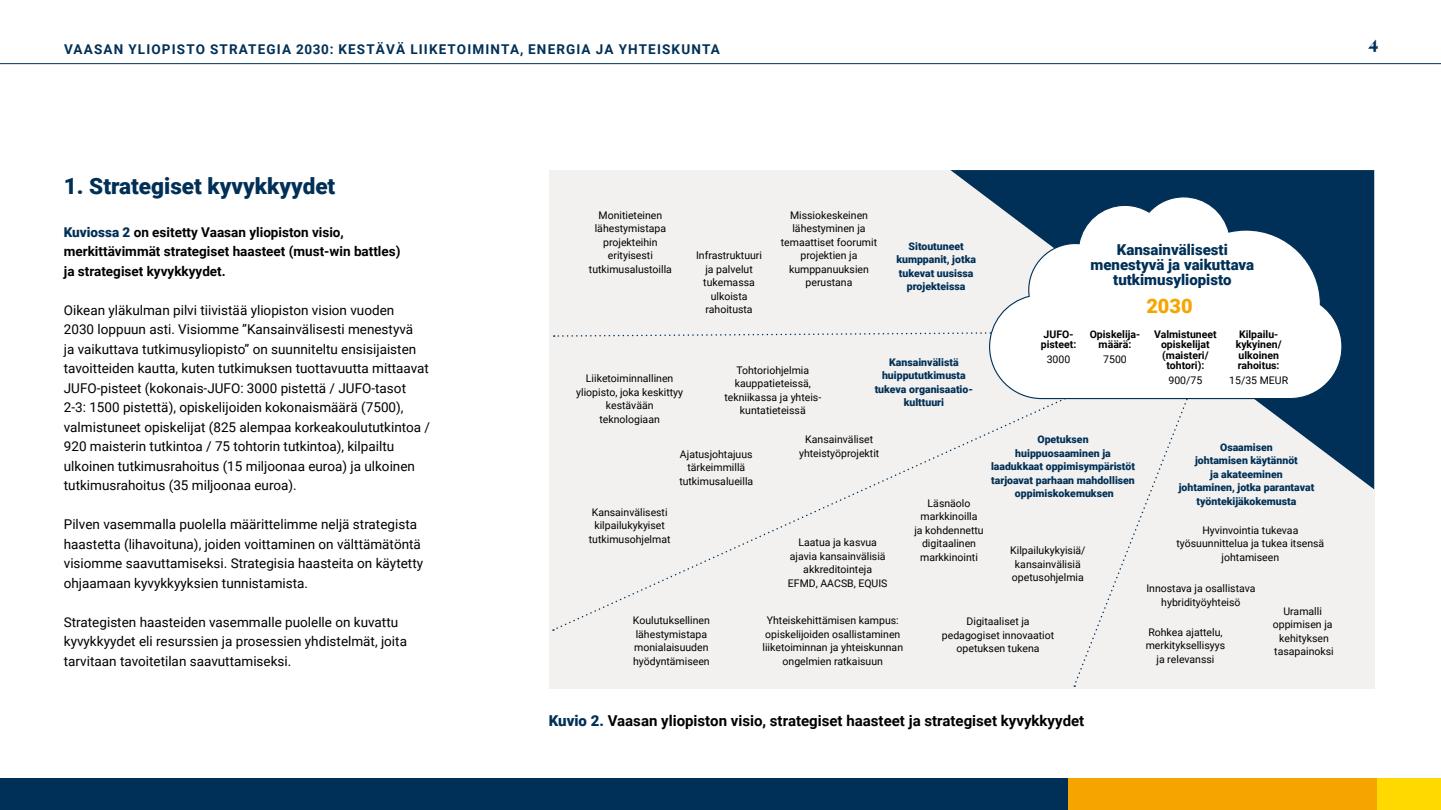
<style>
.page{position:relative;width:1441px;height:810px;background:#fff}
.page>*{position:absolute;margin:0;border:0;box-sizing:border-box;transform-origin:0 0}
.t1{font:900 22.5px "Roboto";color:#003057}
.t2{font:900 19.95px "Roboto";color:#f6a500}
.t3{font:900 18px "Playfair Display";color:#003057}
.t4{font:700 15px "Roboto";color:#000}
.t5{font:900 15px/15px "Roboto";color:#003057;text-align:center}
.t6{font:13.5px/19.5px "Roboto";color:#000}
.t7{font:700 13.5px/19.5px "Roboto";color:#000}
.t8{font:700 13.5px "Roboto";letter-spacing:.085em;color:#003057}
.t9{font:10.5px/13.5px "Roboto";color:#000;text-align:center}
.t10{font:900 10.5px/13.5px "Roboto";color:#003057;text-align:center}
.t11{font:700 10.5px/10.5px "Roboto";color:#000;text-align:center}
.s1{font-weight:900;color:#003057}
</style>
<div class="page">
<div style="left:1354px;top:778px;width:86px;height:32px;background:#ffd900"></div>
<div style="left:1067px;top:778px;width:309px;height:32px;background:#f6a500"></div>
<div style="left:0;top:778px;width:1067px;height:32px;background:#003057"></div>
<hr style="left:0;top:63px;width:1440px;height:1px;background:#003057">
<div style="left:549px;top:170px;width:824px;height:519px;background:#f3f1ef"></div>
<svg style="left:950px;top:170px;width:423px;height:319px;fill:#003057"></svg>
<svg style="left:556px;top:338px;width:517px;height:291px"></svg>
<svg style="left:1073px;top:400px;width:140px;height:283px"></svg>
<svg style="left:553px;top:330px;width:435px;height:8px"></svg>
<svg style="left:988px;top:196px;width:354px;height:204px"></svg>
<p class="t8" style="left:64px;top:40px;width:657px">VAASAN YLIOPISTO STRATEGIA 2030: KESTÄVÄ LIIKETOIMINTA, ENERGIA JA YHTEISKUNTA</p>
<h3 class="t3" style="left:1368px;top:28px;width:11px">4</h3>
<h1 class="t1" style="left:64px;top:170px;width:273px">1. Strategiset kyvykkyydet</h1>
<p class="t7" style="left:64px;top:222px;width:338px"><span class="s1">Kuviossa 2</span> on esitetty Vaasan yliopiston visio, merkittävimmät strategiset haasteet (must-win battles) ja strategiset kyvykkyydet.</p>
<p class="t6" style="left:64px;top:300px;width:367px">Oikean yläkulman pilvi tiivistää yliopiston vision vuoden<br>2030 loppuun asti. Visiomme ”Kansainvälisesti menestyvä<br>ja vaikuttava tutkimusyliopisto” on suunniteltu ensisijaisten tavoitteiden kautta, kuten tutkimuksen tuottavuutta mittaavat JUFO-pisteet (kokonais-JUFO: 3000 pistettä / JUFO-tasot 2-3: 1500 pistettä), opiskelijoiden kokonaismäärä (7500), valmistuneet opiskelijat (825 alempaa korkeakoulututkintoa / 920 maisterin tutkintoa / 75 tohtorin tutkintoa), kilpailtu ulkoinen tutkimusrahoitus (15 miljoonaa euroa) ja ulkoinen tutkimusrahoitus (35 miljoonaa euroa).</p>
<p class="t6" style="left:64px;top:514px;width:361px">Pilven vasemmalla puolella määrittelimme neljä strategista haastetta (lihavoituna), joiden voittaminen on välttämätöntä visiomme saavuttamiseksi. Strategisia haasteita on käytetty ohjaamaan kyvykkyyksien tunnistamista.</p>
<p class="t6" style="left:64px;top:612px;width:344px">Strategisten haasteiden vasemmalle puolelle on kuvattu kyvykkyydet eli resurssien ja prosessien yhdistelmät, joita tarvitaan tavoitetilan saavuttamiseksi.</p>
<p class="t9" style="left:589px;top:208px;width:85px">Monitieteinen lähestymistapa projekteihin erityisesti tutkimusalustoilla</p>
<p class="t9" style="left:696px;top:248px;width:67px">Infrastruktuuri ja palvelut tukemassa ulkoista rahoitusta</p>
<p class="t9" style="left:780px;top:208px;width:98px">Missiokeskeinen lähestyminen ja temaattiset foorumit projektien ja kumppanuuksien perustana</p>
<p class="t10" style="left:896px;top:239px;width:81px">Sitoutuneet kumppanit, jotka tukevat uusissa projekteissa</p>
<h3 class="t5" style="left:1090px;top:242px;width:165px">Kansainvälisesti menestyvä ja vaikuttava tutkimusyliopisto</h3>
<h2 class="t2" style="left:1146px;top:292px;width:48px">2030</h2>
<p class="t11" style="left:1089px;top:328px;width:52px">Opiskelija&shy;määrä:</p>
<p class="t9" style="left:1103px;top:352px;width:25px">7500</p>
<p class="t11" style="left:1153px;top:328px;width:64px">Valmistuneet opiskelijat (maisteri/ tohtori):</p>
<p class="t9" style="left:1168px;top:373px;width:35px">900/75</p>
<p class="t11" style="left:1235px;top:328px;width:47px">Kilpailu&shy;kykyinen/ ulkoinen rahoitus:</p>
<p class="t9" style="left:1229px;top:373px;width:60px">15/35 MEUR</p>
<p class="t11" style="left:1040px;top:328px;width:37px;text-align:left">JUFO&shy;pisteet:</p>
<p class="t9" style="left:1046px;top:352px;width:25px">3000</p>
<p class="t10" style="left:874px;top:355px;width:100px">Kansainvälistä huippututkimusta tukeva organisaatio&shy;kulttuuri</p>
<p class="t9" style="left:724px;top:363px;width:98px">Tohtoriohjelmia kauppatieteissä, tekniikassa ja yhteis&shy;kuntatieteissä</p>
<p class="t9" style="left:799px;top:432px;width:82px">Kansainväliset yhteistyöprojektit</p>
<p class="t9" style="left:576px;top:372px;width:108px">Liiketoiminnallinen yliopisto, joka keskittyy kestävään teknologiaan</p>
<p class="t9" style="left:679px;top:447px;width:75px">Ajatusjohtajuus tärkeimmillä tutkimusalueilla</p>
<p class="t9" style="left:588px;top:505px;width:83px">Kansainvälisesti kilpailukykyiset tutkimusohjelmat</p>
<p class="t10" style="left:990px;top:432px;width:145px">Opetuksen<br>huippuosaaminen ja laadukkaat oppimisympäristöt tarjoavat parhaan mahdollisen oppimiskokemuksen</p>
<p class="t10" style="left:1178px;top:440px;width:137px">Osaamisen<br>johtamisen käytännöt<br>ja akateeminen<br>johtaminen, jotka parantavat työntekijäkokemusta</p>
<p class="t9" style="left:1176px;top:523px;width:149px">Hyvinvointia tukevaa työsuunnittelua ja tukea itsensä johtamiseen</p>
<p class="t9" style="left:1146px;top:581px;width:111px">Innostava ja osallistava hybridityöyhteisö</p>
<p class="t9" style="left:1272px;top:604px;width:62px">Uramalli oppimisen ja kehityksen tasapainoksi</p>
<p class="t9" style="left:914px;top:496px;width:71px">Läsnäolo markkinoilla<br>ja kohdennettu digitaalinen markkinointi</p>
<p class="t9" style="left:787px;top:535px;width:101px">Laatua ja kasvua ajavia kansainvälisiä akkreditointeja<br>EFMD, AACSB, EQUIS</p>
<p class="t9" style="left:1010px;top:543px;width:77px;text-align:left">Kilpailukykyisiä/ kansainvälisiä opetusohjelmia</p>
<p class="t9" style="left:633px;top:614px;width:78px;text-align:left">Koulutuksellinen lähestymistapa monialaisuuden hyödyntämiseen</p>
<p class="t9" style="left:762px;top:614px;width:142px">Yhteiskehittämisen kampus: opiskelijoiden osallistaminen liiketoiminnan ja yhteiskunnan ongelmien ratkaisuun</p>
<p class="t9" style="left:941px;top:614px;width:114px">Digitaaliset ja pedagogiset innovaatiot opetuksen tukena</p>
<p class="t9" style="left:1145px;top:625px;width:81px">Rohkea ajattelu, merkityksellisyys ja relevanssi</p>
<h3 class="t4" style="left:549px;top:710px;width:537px"><span class="s1">Kuvio 2.</span> Vaasan yliopiston visio, strategiset haasteet ja strategiset kyvykkyydet</h3>
</div>
